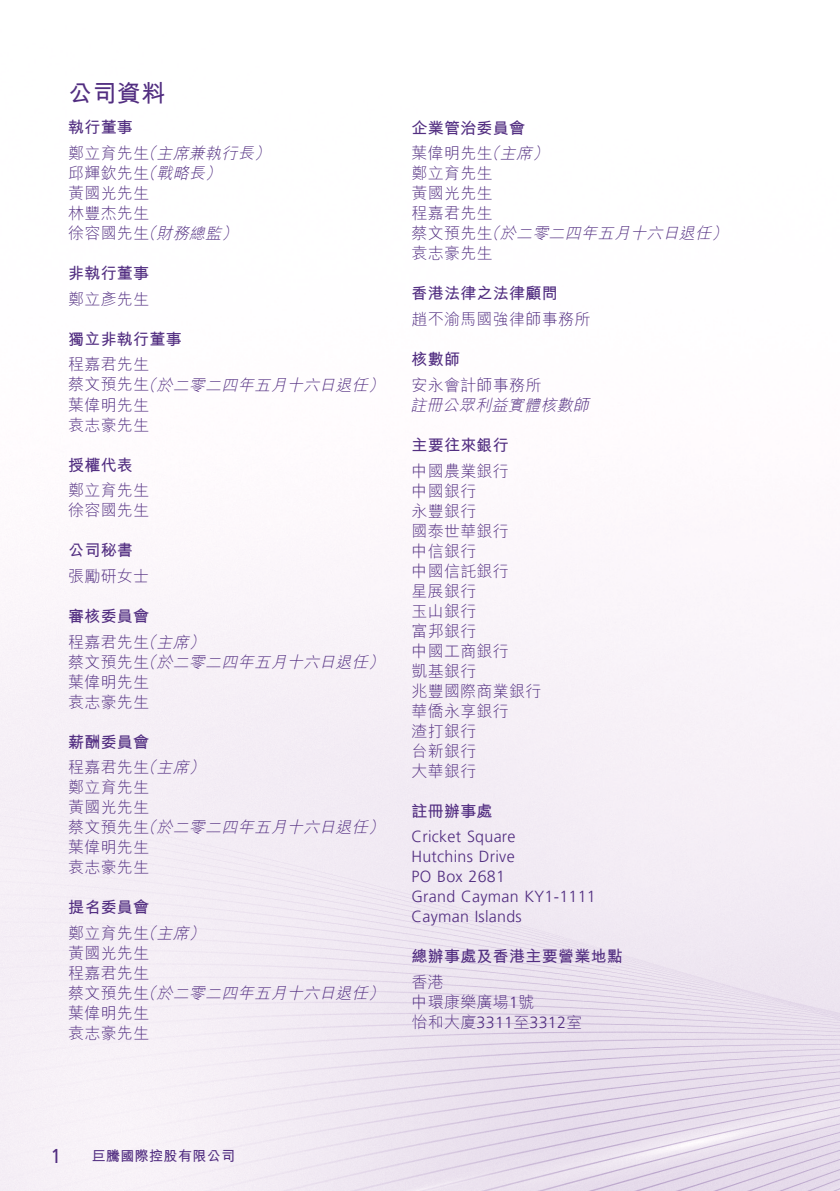
<style>
.page{position:relative;width:840px;height:1191px;background:#fff}
.page>*{position:absolute;margin:0;border:0;box-sizing:border-box;transform-origin:0 0}
.t1{font:700 24px "M Hei HK";color:#522e81}
.t2{font:20px "Frutiger LT Pro";color:#522e81;scale:.9 1}
.t3{font:300 16px/20px "M Hei HK";letter-spacing:.015em;color:#522e81}
.t4{font:italic 300 16px "M Hei HK";color:#522e81}
.t5{font:700 16px "M Hei HK";letter-spacing:.015em;color:#522e81}
.t6{font:300 16px/20px "Frutiger LT Pro";letter-spacing:.015em;color:#522e81}
.t7{font:700 14px "M Hei HK";letter-spacing:.025em;color:#522e81}
.s1{font-style:normal}
.s2{font-style:italic}
.s3{font-family:"Frutiger LT Pro"}
.s4{font-family:"M Hei HK"}
</style>
<div class="page">
<img style="left:0;top:538px;width:838px;height:653px">
<h1 class="t1" style="left:68px;top:76px;width:99px">公司資料</h1>
<p class="t5" style="left:68px;top:116px;width:66px">執行董事</p>
<p class="t4" style="left:68px;top:142px;width:192px"><span class="s1">鄭立育先生</span>主席兼執行長</p>
<p class="t4" style="left:140px;top:142px;width:22px">（</p>
<p class="t4" style="left:254px;top:142px;width:22px">(</p>
<p class="t3" style="left:68px;top:163px;width:143px">邱輝欽先生<span class="s2">戰略長</span></p>
<p class="t4" style="left:140px;top:162px;width:22px">（</p>
<p class="t4" style="left:205px;top:162px;width:22px">(</p>
<p class="t3" style="left:68px;top:183px;width:83px">黃國光先生林豐杰先生</p>
<p class="t4" style="left:140px;top:222px;width:22px">（</p>
<p class="t4" style="left:221px;top:222px;width:22px">(</p>
<p class="t3" style="left:68px;top:223px;width:159px">徐容國先生<span class="s2">財務總監</span></p>
<p class="t5" style="left:68px;top:262px;width:83px">非執行董事</p>
<p class="t3" style="left:68px;top:288px;width:83px">鄭立彥先生</p>
<p class="t5" style="left:68px;top:327px;width:115px">獨立非執行董事</p>
<p class="t3" style="left:68px;top:354px;width:83px">程嘉君先生</p>
<p class="t4" style="left:140px;top:373px;width:22px">（</p>
<p class="t4" style="left:368px;top:373px;width:22px">(</p>
<p class="t4" style="left:68px;top:373px;width:306px"><span class="s1">蔡文預先生</span>於二零二四年五月十六日退任</p>
<p class="t3" style="left:68px;top:394px;width:83px">葉偉明先生袁志豪先生</p>
<p class="t5" style="left:68px;top:453px;width:66px">授權代表</p>
<p class="t3" style="left:68px;top:480px;width:83px">鄭立育先生徐容國先生</p>
<p class="t5" style="left:68px;top:539px;width:66px">公司秘書</p>
<p class="t3" style="left:68px;top:565px;width:83px">張勵研女士</p>
<p class="t5" style="left:68px;top:604px;width:83px">審核委員會</p>
<p class="t4" style="left:140px;top:630px;width:22px">（</p>
<p class="t4" style="left:189px;top:630px;width:22px">(</p>
<p class="t3" style="left:68px;top:631px;width:127px">程嘉君先生<span class="s2">主席</span></p>
<p class="t4" style="left:140px;top:650px;width:22px">（</p>
<p class="t4" style="left:368px;top:650px;width:22px">(</p>
<p class="t4" style="left:68px;top:650px;width:306px"><span class="s1">蔡文預先生</span>於二零二四年五月十六日退任</p>
<p class="t3" style="left:68px;top:671px;width:83px">葉偉明先生袁志豪先生</p>
<p class="t5" style="left:68px;top:730px;width:83px">薪酬委員會</p>
<p class="t4" style="left:140px;top:756px;width:22px">（</p>
<p class="t4" style="left:189px;top:756px;width:22px">(</p>
<p class="t3" style="left:68px;top:757px;width:127px">程嘉君先生<span class="s2">主席</span></p>
<p class="t3" style="left:68px;top:777px;width:83px">鄭立育先生黃國光先生</p>
<p class="t4" style="left:140px;top:816px;width:22px">（</p>
<p class="t4" style="left:368px;top:816px;width:22px">(</p>
<p class="t4" style="left:68px;top:816px;width:306px"><span class="s1">蔡文預先生</span>於二零二四年五月十六日退任</p>
<p class="t3" style="left:68px;top:837px;width:83px">葉偉明先生袁志豪先生</p>
<p class="t5" style="left:68px;top:896px;width:83px">提名委員會</p>
<p class="t3" style="left:68px;top:922px;width:127px">鄭立育先生<span class="s2">主席</span></p>
<p class="t4" style="left:140px;top:922px;width:22px">（</p>
<p class="t4" style="left:189px;top:922px;width:22px">(</p>
<p class="t3" style="left:68px;top:942px;width:83px">黃國光先生程嘉君先生</p>
<p class="t4" style="left:140px;top:982px;width:22px">（</p>
<p class="t4" style="left:368px;top:982px;width:22px">(</p>
<p class="t4" style="left:68px;top:982px;width:306px"><span class="s1">蔡文預先生</span>於二零二四年五月十六日退任</p>
<p class="t3" style="left:68px;top:1002px;width:83px">葉偉明先生袁志豪先生</p>
<p class="t5" style="left:411px;top:116px;width:115px">企業管治委員會</p>
<p class="t3" style="left:411px;top:143px;width:127px">葉偉明先生<span class="s2">主席</span></p>
<p class="t4" style="left:483px;top:142px;width:22px">（</p>
<p class="t4" style="left:532px;top:142px;width:22px">(</p>
<p class="t3" style="left:411px;top:163px;width:83px;text-align:justify">鄭立育先生黃國光先生程嘉君先生</p>
<p class="t4" style="left:483px;top:222px;width:22px">（</p>
<p class="t4" style="left:711px;top:222px;width:22px">(</p>
<p class="t4" style="left:411px;top:222px;width:306px"><span class="s1">蔡文預先生</span>於二零二四年五月十六日退任</p>
<p class="t3" style="left:411px;top:243px;width:83px">袁志豪先生</p>
<p class="t5" style="left:411px;top:282px;width:148px">香港法律之法律顧問</p>
<p class="t3" style="left:411px;top:309px;width:180px">趙不渝馬國強律師事務所</p>
<p class="t5" style="left:411px;top:348px;width:50px">核數師</p>
<p class="t3" style="left:411px;top:374px;width:131px">安永會計師事務所</p>
<p class="t4" style="left:410px;top:394px;width:185px">註冊公眾利益實體核數師</p>
<p class="t5" style="left:411px;top:433px;width:99px">主要往來銀行</p>
<p class="t3" style="left:411px;top:460px;width:131px">中國農業銀行<br>中國銀行<br>永豐銀行<br>國泰世華銀行<br>中信銀行<br>中國信託銀行<br>星展銀行<br>玉山銀行<br>富邦銀行<br>中國工商銀行<br>凱基銀行<br>兆豐國際商業銀行華僑永享銀行<br>渣打銀行<br>台新銀行<br>大華銀行</p>
<p class="t5" style="left:411px;top:799px;width:83px">註冊辦事處</p>
<p class="t6" style="left:411px;top:827px;width:186px">Cricket Square<br>Hutchins Drive<br>PO Box 2681<br>Grand Cayman KY1-1111<br>Cayman Islands</p>
<p class="t5" style="left:411px;top:945px;width:213px">總辦事處及香港主要營業地點</p>
<p class="t3" style="left:411px;top:971px;width:124px">香港<br>中環康樂廣場號<span class="s3">1</span></p>
<p class="t6" style="left:411px;top:1012px;width:172px"><span class="s4">怡和大廈</span>3311<span class="s4">至</span>3312<span class="s4">室</span></p>
<p class="t2" style="left:51px;top:1144px;width:13px">1</p>
<p class="t7" style="left:92px;top:1145px;width:145px">巨騰國際控股有限公司</p>
</div>
